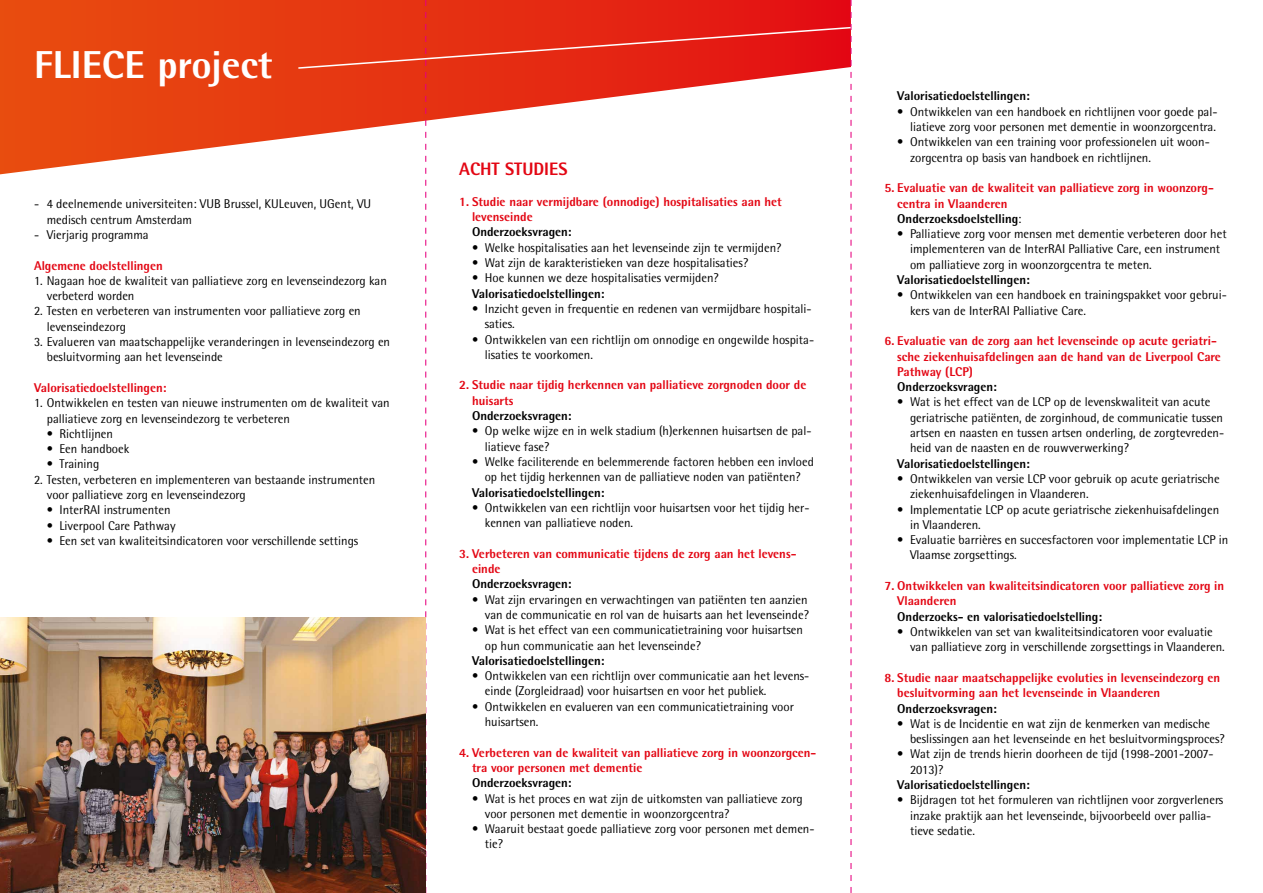
<style>
.page{position:relative;width:1263px;height:893px;background:#fff}
.page>*{position:absolute;margin:0;border:0;box-sizing:border-box;transform-origin:0 0}
.t1{font:800 39px "Rotis Semi Sans";color:#fff}
.t2{font:800 18px "Rotis Semi Sans";color:#e30613}
.t3{font:12.75px/15.3px "Rotis Semi Sans";color:#000}
.t4{font:800 12.75px/15.3px "Rotis Semi Sans";color:#e30613}
.t5{font:800 12.75px "Rotis Semi Sans";color:#000}
.s1{color:#000}
.s2{font-weight:400;color:#000}
</style>
<div class="page">
<svg style="left:0;top:0;width:297px;height:174px;background:#e95729"></svg>
<img style="left:0;top:617px;width:297px;height:276px">
<svg style="left:297px;top:0;width:555px;height:893px"></svg>
<h1 class="t1" style="left:34px;top:40px;width:240px">FLIECE project</h1>
<p class="t3" style="left:47px;top:196px;width:326px;text-indent:-13px">- 4 deelnemende universiteiten: VUB Brussel, KULeuven, UGent, VU medisch centrum Amsterdam</p>
<p class="t3" style="left:34px;top:227px;width:116px">- Vierjarig programma</p>
<p class="t4" style="left:34px;top:257px;width:130px">Algemene doelstellingen</p>
<p class="t3" style="left:47px;top:273px;width:342px;text-indent:-13px">1. Nagaan hoe de kwaliteit van palliatieve zorg en levenseindezorg kan verbeterd worden</p>
<p class="t3" style="left:47px;top:303px;width:315px;text-indent:-13px">2. Testen en verbeteren van instrumenten voor palliatieve zorg en levenseindezorg</p>
<p class="t3" style="left:47px;top:334px;width:345px;text-indent:-13px">3. Evalueren van maatschappelijke veranderingen in levenseindezorg en besluitvorming aan het levenseinde</p>
<p class="t4" style="left:34px;top:380px;width:134px">Valorisatiedoelstellingen:</p>
<p class="t3" style="left:47px;top:395px;width:344px;text-indent:-13px">1. Ontwikkelen en testen van nieuwe instrumenten om de kwaliteit van palliatieve zorg en levenseindezorg te verbeteren</p>
<p class="t3" style="left:47px;top:426px;width:68px">• Richtlijnen</p>
<p class="t3" style="left:47px;top:441px;width:84px">• Een handboek</p>
<p class="t3" style="left:47px;top:456px;width:54px">• Training</p>
<p class="t3" style="left:47px;top:472px;width:330px;text-indent:-13px">2. Testen, verbeteren en implementeren van bestaande instrumenten voor palliatieve zorg en levenseindezorg</p>
<p class="t3" style="left:47px;top:502px;width:125px">• InterRAI instrumenten</p>
<p class="t3" style="left:47px;top:518px;width:130px">• Liverpool Care Pathway</p>
<p class="t3" style="left:47px;top:533px;width:313px">• Een set van kwaliteitsindicatoren voor verschillende settings</p>
<h2 class="t2" style="left:459px;top:158px;width:110px">ACHT STUDIES</h2>
<p class="t4" style="left:472px;top:194px;width:311px;text-indent:-13px">1. Studie naar vermijdbare (onnodige) hospitalisaties aan het levenseinde</p>
<p class="t5" style="left:472px;top:224px;width:101px">Onderzoeksvragen:</p>
<p class="t3" style="left:472px;top:240px;width:311px">• Welke hospitalisaties aan het levenseinde zijn te vermijden?</p>
<p class="t3" style="left:472px;top:255px;width:278px">• Wat zijn de karakteristieken van deze hospitalisaties?</p>
<p class="t3" style="left:472px;top:270px;width:248px">• Hoe kunnen we deze hospitalisaties vermijden?</p>
<p class="t5" style="left:472px;top:285px;width:134px">Valorisatiedoelstellingen:</p>
<p class="t3" style="left:485px;top:301px;width:328px;text-indent:-13px">• Inzicht geven in frequentie en redenen van vermijdbare hospitali&shy;saties.</p>
<p class="t3" style="left:485px;top:331px;width:331px;text-indent:-13px">• Ontwikkelen van een richtlijn om onnodige en ongewilde hospita&shy;lisaties te voorkomen.</p>
<p class="t4" style="left:472px;top:377px;width:336px;text-indent:-13px">2. Studie naar tijdig herkennen van palliatieve zorgnoden door de huisarts</p>
<p class="t5" style="left:472px;top:408px;width:101px">Onderzoeksvragen:</p>
<p class="t3" style="left:485px;top:423px;width:328px;text-indent:-13px">• Op welke wijze en in welk stadium (h)erkennen huisartsen de pal&shy;liatieve fase?</p>
<p class="t3" style="left:472px;top:454px;width:343px;text-align:center">• Welke faciliterende en belemmerende factoren hebben een invloed op het tijdig herkennen van de palliatieve noden van patiënten?</p>
<p class="t5" style="left:472px;top:484px;width:134px">Valorisatiedoelstellingen:</p>
<p class="t3" style="left:485px;top:500px;width:326px;text-indent:-13px">• Ontwikkelen van een richtlijn voor huisartsen voor het tijdig her&shy;kennen van palliatieve noden.</p>
<p class="t4" style="left:472px;top:545px;width:326px;text-indent:-13px">3. Verbeteren van communicatie tijdens de zorg aan het levens&shy;einde</p>
<p class="t5" style="left:472px;top:576px;width:101px">Onderzoeksvragen:</p>
<p class="t3" style="left:472px;top:592px;width:338px;text-align:right">• Wat zijn ervaringen en verwachtingen van patiënten ten aanzien van de communicatie en rol van de huisarts aan het levenseinde?</p>
<p class="t3" style="left:485px;top:622px;width:320px;text-indent:-13px">• Wat is het effect van een communicatietraining voor huisartsen op hun communicatie aan het levenseinde?</p>
<p class="t5" style="left:472px;top:652px;width:134px">Valorisatiedoelstellingen:</p>
<p class="t3" style="left:485px;top:668px;width:326px;text-indent:-13px">• Ontwikkelen van een richtlijn over communicatie aan het levens&shy;einde (Zorgleidraad) voor huisartsen en voor het publiek.</p>
<p class="t3" style="left:485px;top:699px;width:311px;text-indent:-13px">• Ontwikkelen en evalueren van een communicatietraining voor huisartsen.</p>
<p class="t4" style="left:472px;top:744px;width:346px;text-indent:-13px">4. Verbeteren van de kwaliteit van palliatieve zorg in woonzorgcen&shy;tra voor personen met dementie</p>
<p class="t5" style="left:472px;top:775px;width:101px">Onderzoeksvragen:</p>
<p class="t3" style="left:485px;top:790px;width:319px;text-indent:-13px">• Wat is het proces en wat zijn de uitkomsten van palliatieve zorg voor personen met dementie in woonzorgcentra?</p>
<p class="t3" style="left:485px;top:821px;width:331px;text-indent:-13px">• Waaruit bestaat goede palliatieve zorg voor personen met demen&shy;tie?</p>
<p class="t5" style="left:897px;top:88px;width:134px">Valorisatiedoelstellingen:</p>
<p class="t3" style="left:897px;top:104px;width:322px;text-align:right">• Ontwikkelen van een handboek en richtlijnen voor goede pal&shy;liatieve zorg voor personen met dementie in woonzorgcentra.</p>
<p class="t3" style="left:910px;top:134px;width:301px;text-indent:-13px">• Ontwikkelen van een training voor professionelen uit woon&shy;zorgcentra op basis van handboek en richtlijnen.</p>
<p class="t4" style="left:897px;top:180px;width:318px;text-indent:-13px">5. Evaluatie van de kwaliteit van palliatieve zorg in woonzorg&shy;centra in Vlaanderen<br><span class="s1">Onderzoeksdoelstelling</span><span class="s2">:</span></p>
<p class="t3" style="left:910px;top:226px;width:318px;text-indent:-13px">• Palliatieve zorg voor mensen met dementie verbeteren door het implementeren van de InterRAI Palliative Care, een instrument om palliatieve zorg in woonzorgcentra te meten.</p>
<p class="t5" style="left:897px;top:272px;width:134px">Valorisatiedoelstellingen:</p>
<p class="t3" style="left:910px;top:287px;width:318px;text-indent:-13px">• Ontwikkelen van een handboek en trainingspakket voor gebrui&shy;kers van de InterRAI Palliative Care.</p>
<p class="t4" style="left:897px;top:333px;width:325px;text-indent:-13px">6. Evaluatie van de zorg aan het levenseinde op acute geriatri&shy;sche ziekenhuisafdelingen aan de hand van de Liverpool Care<br>Pathway (LCP)</p>
<p class="t5" style="left:897px;top:379px;width:101px">Onderzoeksvragen:</p>
<p class="t3" style="left:910px;top:394px;width:316px;text-indent:-13px">• Wat is het effect van de LCP op de levenskwaliteit van acute geriatrische patiënten, de zorginhoud, de communicatie tussen artsen en naasten en tussen artsen onderling, de zorgtevreden&shy;heid van de naasten en de rouwverwerking?</p>
<p class="t5" style="left:897px;top:455px;width:134px">Valorisatiedoelstellingen:</p>
<p class="t3" style="left:910px;top:471px;width:311px;text-indent:-13px">• Ontwikkelen van versie LCP voor gebruik op acute geriatrische ziekenhuisafdelingen in Vlaanderen.</p>
<p class="t3" style="left:910px;top:501px;width:311px;text-indent:-13px">• Implementatie LCP op acute geriatrische ziekenhuisafdelingen in Vlaanderen.</p>
<p class="t3" style="left:910px;top:532px;width:320px;text-indent:-13px">• Evaluatie barrières en succesfactoren voor implementatie LCP in<br>Vlaamse zorgsettings.</p>
<p class="t4" style="left:897px;top:578px;width:328px;text-indent:-13px">7. Ontwikkelen van kwaliteitsindicatoren voor palliatieve zorg in<br>Vlaanderen</p>
<p class="t5" style="left:897px;top:608px;width:206px">Onderzoeks- en valorisatiedoelstelling:</p>
<p class="t3" style="left:910px;top:624px;width:316px;text-indent:-13px">• Ontwikkelen van set van kwaliteitsindicatoren voor evaluatie van palliatieve zorg in verschillende zorgsettings in Vlaanderen.</p>
<p class="t4" style="left:897px;top:670px;width:325px;text-indent:-13px">8. Studie naar maatschappelijke evoluties in levenseindezorg en besluitvorming aan het levenseinde in Vlaanderen</p>
<p class="t5" style="left:897px;top:700px;width:101px">Onderzoeksvragen:</p>
<p class="t3" style="left:910px;top:716px;width:316px;text-indent:-13px">• Wat is de Incidentie en wat zijn de kenmerken van medische beslissingen aan het levenseinde en het besluitvormingsproces?</p>
<p class="t3" style="left:910px;top:746px;width:305px;text-indent:-13px">• Wat zijn de trends hierin doorheen de tijd (1998-2001-2007-<br>2013)?</p>
<p class="t5" style="left:897px;top:777px;width:134px">Valorisatiedoelstellingen:</p>
<p class="t3" style="left:910px;top:792px;width:315px;text-indent:-13px">• Bijdragen tot het formuleren van richtlijnen voor zorgverleners inzake praktijk aan het levenseinde, bijvoorbeeld over pallia&shy;tieve sedatie.</p>
</div>
